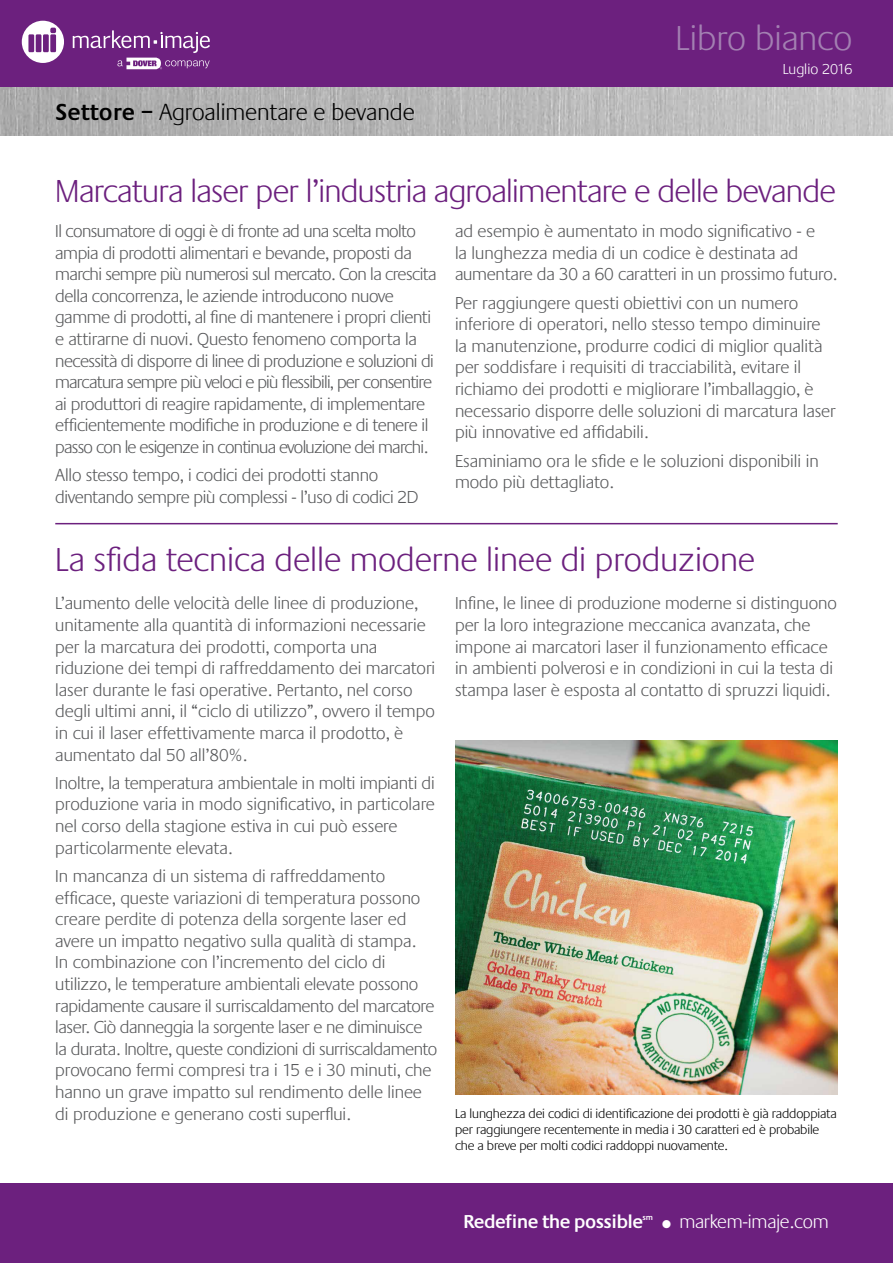
<style>
.page{position:relative;width:893px;height:1263px;background:#fff}
.page>*{position:absolute;margin:0;border:0;box-sizing:border-box;transform-origin:0 0}
.t1{font:300 36px "Praxis";letter-spacing:-.01em;color:#a380b2}
.t2{font:300 34.5px "Praxis";color:#6c207e}
.t3{font:300 33px "Praxis";letter-spacing:-.02em;color:#6c207e}
.t4{font:300 24px "Praxis";color:#000}
.t5{font:600 19.35px "Praxis";letter-spacing:-.03em;color:#fff}
.t6{font:300 19.35px "Praxis";letter-spacing:-.01em;color:#fff}
.t7{font:300 18px/21.6px "Praxis";color:#58595b}
.t8{font:300 18px/21.6px "Praxis";letter-spacing:-.03em;color:#58595b}
.t9{font:300 18px/21.6px "Praxis";letter-spacing:-.02em;color:#58595b}
.t10{font:300 15px "Praxis";letter-spacing:-.005em;color:#fff}
.t11{font:300 13.5px/16.2px "Praxis";letter-spacing:-.01em;color:#000}
.t12{font:600 8.1px "Praxis";color:#fff}
.s1{font-weight:600}
</style>
<div class="page">
<img style="left:0;top:87px;width:893px;height:49px">
<div style="left:0;top:1183px;width:893px;height:80px;background:#6c207e"></div>
<div style="left:0;top:0;width:893px;height:87px;background:#6c207e"></div>
<svg style="left:22px;top:21px;width:42px;height:42px"></svg>
<svg style="left:73px;top:30px;width:137px;height:39px"></svg>
<img style="left:455px;top:740px;width:383px;height:354px">
<hr style="left:55px;top:523px;width:783px;height:1px;background:#6c207e">
<h3 class="t4" style="left:55px;top:99px;width:361px"><span class="s1">Settore –</span> Agroalimentare e bevande</h3>
<h1 class="t1" style="left:675px;top:19px;width:178px">Libro bianco</h1>
<p class="t10" style="left:783px;top:61px;width:71px">Luglio 2016</p>
<h1 class="t1" style="left:685px;top:19px;width:169px">Whitepaper</h1>
<p class="t10" style="left:792px;top:61px;width:28px">April</p>
<h3 class="t3" style="left:55px;top:174px;width:782px">Marcatura laser per l’industria agroalimentare e delle bevande</h3>
<p class="t8" style="left:55px;top:221px;width:383px">Il consumatore di oggi è di fronte ad una scelta molto ampia di prodotti alimentari e bevande, proposti da marchi sempre più numerosi sul mercato. Con la crescita della concorrenza, le aziende introducono nuove gamme di prodotti, al fine di mantenere i propri clienti e attirarne di nuovi. Questo fenomeno comporta la necessità di disporre di linee di produzione e soluzioni di marcatura sempre più veloci e più flessibili, per consentire ai produttori di reagire rapidamente, di implementare efficientemente modifiche in produzione e di tenere il passo con le esigenze in continua evoluzione dei marchi.</p>
<p class="t9" style="left:55px;top:465px;width:365px">Allo stesso tempo, i codici dei prodotti stanno diventando sempre più complessi - l’uso di codici 2D</p>
<p class="t7" style="left:455px;top:221px;width:384px">ad esempio è aumentato in modo significativo - e<br>la lunghezza media di un codice è destinata ad aumentare da 30 a 60 caratteri in un prossimo futuro.</p>
<p class="t7" style="left:455px;top:292px;width:382px">Per raggiungere questi obiettivi con un numero inferiore di operatori, nello stesso tempo diminuire la manutenzione, produrre codici di miglior qualità per soddisfare i requisiti di tracciabilità, evitare il richiamo dei prodotti e migliorare l’imballaggio, è necessario disporre delle soluzioni di marcatura laser più innovative ed affidabili.</p>
<p class="t7" style="left:455px;top:450px;width:365px">Esaminiamo ora le sfide e le soluzioni disponibili in modo più dettagliato.</p>
<h2 class="t2" style="left:55px;top:542px;width:701px">La sfida tecnica delle moderne linee di produzione</h2>
<p class="t7" style="left:55px;top:593px;width:381px">L’aumento delle velocità delle linee di produzione, unitamente alla quantità di informazioni necessarie per la marcatura dei prodotti, comporta una riduzione dei tempi di raffreddamento dei marcatori laser durante le fasi operative. Pertanto, nel corso degli ultimi anni, il “ciclo di utilizzo”, ovvero il tempo in cui il laser effettivamente marca il prodotto, è aumentato dal 50 all’80%.</p>
<p class="t7" style="left:55px;top:773px;width:381px">Inoltre, la temperatura ambientale in molti impianti di produzione varia in modo significativo, in particolare nel corso della stagione estiva in cui può essere particolarmente elevata.</p>
<p class="t7" style="left:55px;top:866px;width:384px">In mancanza di un sistema di raffreddamento efficace, queste variazioni di temperatura possono creare perdite di potenza della sorgente laser ed avere un impatto negativo sulla qualità di stampa.<br>In combinazione con l’incremento del ciclo di utilizzo, le temperature ambientali elevate possono rapidamente causare il surriscaldamento del marcatore laser. Ciò danneggia la sorgente laser e ne diminuisce la durata. Inoltre, queste condizioni di surriscaldamento provocano fermi compresi tra i 15 e i 30 minuti, che hanno un grave impatto sul rendimento delle linee di produzione e generano costi superflui.</p>
<p class="t7" style="left:455px;top:593px;width:383px">Infine, le linee di produzione moderne si distinguono per la loro integrazione meccanica avanzata, che impone ai marcatori laser il funzionamento efficace in ambienti polverosi e in condizioni in cui la testa di stampa laser è esposta al contatto di spruzzi liquidi.</p>
<p class="t11" style="left:455px;top:1105px;width:383px">La lunghezza dei codici di identificazione dei prodotti è già raddoppiata per raggiungere recentemente in media i 30 caratteri ed è probabile che a breve per molti codici raddoppi nuovamente.</p>
<p class="t5" style="left:463px;top:1211px;width:182px">Redefine the possible</p>
<p class="t12" style="left:642px;top:1213px;width:12px">sm</p>
<p class="t6" style="left:662px;top:1211px;width:168px">● markem-imaje.com</p>
</div>
